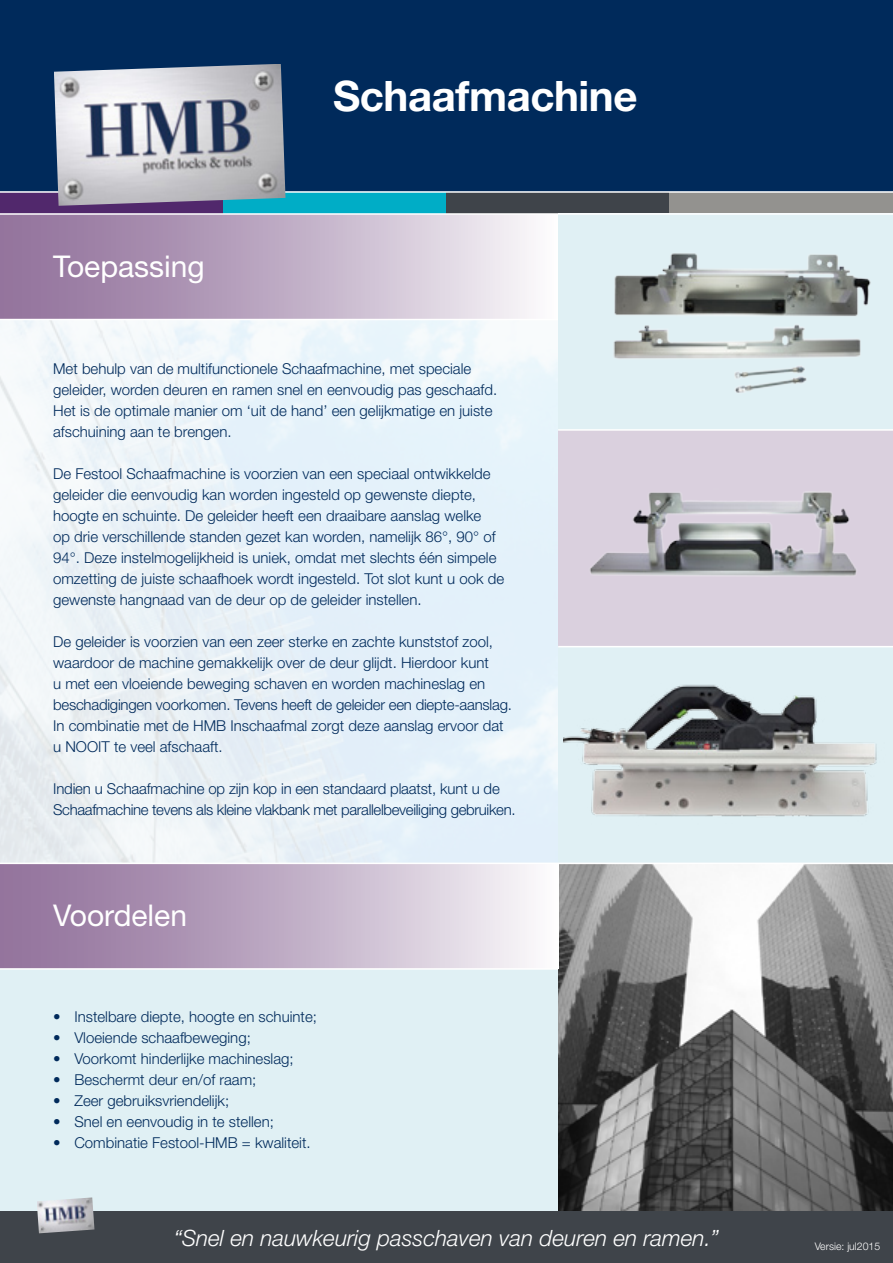
<style>
.page{position:relative;width:893px;height:1263px;background:#fff}
.page>*{position:absolute;margin:0;border:0;box-sizing:border-box;transform-origin:0 0}
.t1{font:700 42px "Helvetica Neue LT Std";letter-spacing:-.01em;color:#fff}
.t2{font:30px "Helvetica Neue LT Std";color:#fff}
.t3{font:italic 300 22.5px "Helvetica Neue LT Std";color:#fff}
.t4{font:300 15px/21px "Helvetica Neue LT Std";color:#002a5b}
.t5{font:300 15px/21px "Helvetica Neue LT Std";letter-spacing:-.02em;color:#002a5b}
.t6{font:300 10.5px "Helvetica Neue LT Std";color:#fff}
</style>
<div class="page">
<div style="left:0;top:942px;width:558px;height:270px;background:#e0f0f4"></div>
<img style="left:558px;top:864px;width:335px;height:348px">
<div style="left:0;top:0;width:893px;height:192px;background:#002a5b"></div>
<div style="left:0;top:213px;width:558px;height:107px;background:linear-gradient(to right,#8b6995,#f7f5f8)"></div>
<hr style="left:0;top:319px;width:558px;height:1px;background:#fff">
<div style="left:0;top:192px;width:223px;height:21px;background:#51286c"></div>
<div style="left:223px;top:192px;width:223px;height:21px;background:#00adc6"></div>
<div style="left:446px;top:192px;width:224px;height:21px;background:#3f444a"></div>
<div style="left:670px;top:192px;width:223px;height:21px;background:#93928f"></div>
<hr style="left:0;top:191px;width:893px;height:2px;background:#fff">
<img style="left:54px;top:64px;width:231px;height:142px">
<div style="left:0;top:1212px;width:893px;height:51px;background:#3f444a"></div>
<img style="left:37px;top:1197px;width:57px;height:36px">
<img style="left:558px;top:215px;width:335px;height:214px">
<svg style="left:558px;top:431px;width:335px;height:215px;background:#ccc5d1"></svg>
<div style="left:558px;top:647px;width:335px;height:216px;background:#e0f0f4"></div>
<img style="left:563px;top:647px;width:325px;height:216px">
<hr style="left:0;top:213px;width:893px;height:2px;background:#fff">
<div style="left:0;top:863px;width:558px;height:106px;background:linear-gradient(to right,#8b6995,#f7f5f8)"></div>
<hr style="left:0;top:968px;width:558px;height:2px;background:#fff">
<hr style="left:0;top:863px;width:893px;height:1px;background:#fff">
<h2 class="t2" style="left:53px;top:249px;width:153px">Toepassing</h2>
<h1 class="t1" style="left:333px;top:70px;width:306px">Schaafmachine</h1>
<p class="t4" style="left:53px;top:358px;width:446px">Met behulp van de multifunctionele Schaafmachine, met speciale geleider, worden deuren en ramen snel en eenvoudig pas geschaafd.<br>Het is de optimale manier om ‘uit de hand’ een gelijkmatige en juiste afschuining aan te brengen.</p>
<p class="t4" style="left:53px;top:463px;width:452px">De Festool Schaafmachine is voorzien van een speciaal ontwikkelde geleider die eenvoudig kan worden ingesteld op gewenste diepte, hoogte en schuinte. De geleider heeft een draaibare aanslag welke<br>op drie verschillende standen gezet kan worden, namelijk 86°, 90° of 94°. Deze instelmogelijkheid is uniek, omdat met slechts één simpele omzetting de juiste schaafhoek wordt ingesteld. Tot slot kunt u ook de gewenste hangnaad van de deur op de geleider instellen.</p>
<p class="t4" style="left:53px;top:631px;width:460px">De geleider is voorzien van een zeer sterke en zachte kunststof zool, waardoor de machine gemakkelijk over de deur glijdt. Hierdoor kunt<br>u met een vloeiende beweging schaven en worden machineslag en beschadigingen voorkomen. Tevens heeft de geleider een diepte-aanslag.<br>In combinatie met de HMB Inschaafmal zorgt deze aanslag ervoor dat u NOOIT te veel afschaaft.</p>
<p class="t5" style="left:53px;top:778px;width:464px">Indien u Schaafmachine op zijn kop in een standaard plaatst, kunt u de<br>Schaafmachine tevens als kleine vlakbank met parallelbeveiliging gebruiken.</p>
<h2 class="t2" style="left:53px;top:898px;width:135px">Voordelen</h2>
<p class="t4" style="left:53px;top:1006px;width:265px">• Instelbare diepte, hoogte en schuinte;</p>
<p class="t4" style="left:53px;top:1027px;width:199px">• Vloeiende schaafbeweging;</p>
<p class="t4" style="left:53px;top:1048px;width:242px">• Voorkomt hinderlijke machineslag;</p>
<p class="t4" style="left:53px;top:1069px;width:205px">• Beschermt deur en/of raam;</p>
<p class="t4" style="left:53px;top:1090px;width:178px">• Zeer gebruiksvriendelijk;</p>
<p class="t4" style="left:53px;top:1111px;width:222px">• Snel en eenvoudig in te stellen;</p>
<p class="t4" style="left:53px;top:1132px;width:259px">• Combinatie Festool-HMB = kwaliteit.</p>
<h3 class="t3" style="left:174px;top:1224px;width:547px">“Snel en nauwkeurig passchaven van deuren en ramen.”</h3>
<p class="t6" style="left:815px;top:1240px;width:67px">Versie: jul2015</p>
</div>
